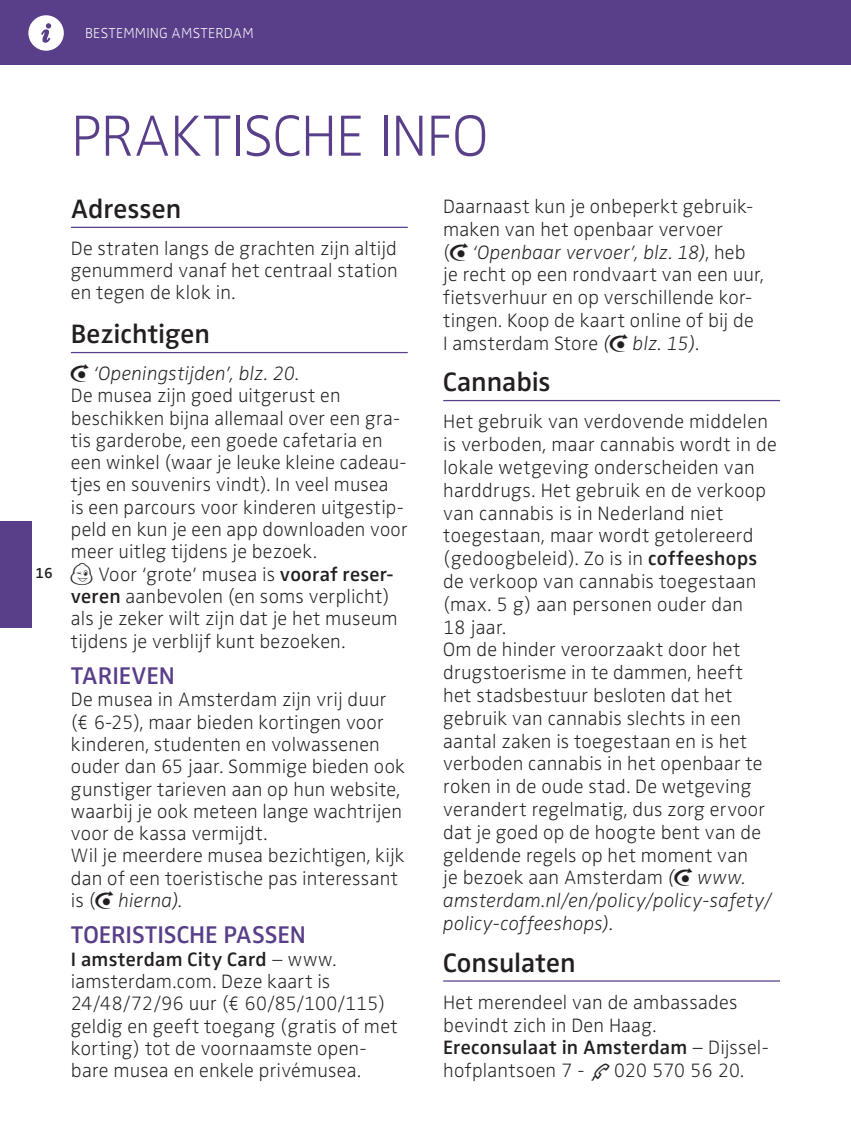
<style>
.page{position:relative;width:851px;height:1134px;background:#fff}
.page>*{position:absolute;margin:0;border:0;box-sizing:border-box;transform-origin:0 0}
.t1{font:60px "Zwo w 1";letter-spacing:-.015em;color:#593f89}
.t2{font:27.5px "Zwo w 5";color:#231f20}
.t3{font:25px "Zwo w 5";letter-spacing:-.005em;color:#593f89}
.t4{font:20px/22.2px "Zwo w 1";letter-spacing:.01em;color:#231f20}
.t5{font:20px/22.8px "Zwo w 1 Italic";letter-spacing:.01em;color:#231f20}
.t6{font:20px "Zwo w 5";letter-spacing:.01em;color:#231f20}
.t7{font:15px "Zwo w 14";letter-spacing:.015em;color:#fff}
.t8{font:15px "Zwo w 5";color:#231f20}
.s1{font-family:"Michelin"}
.s2{font-family:"Zwo w 5"}
.s3{font-family:"Zwo w 1"}
.s4{font-family:"Zwo w 1 Italic"}
</style>
<div class="page">
<div style="left:0;top:0;width:850px;height:65px;background:#593f89"></div>
<div style="left:29px;top:16px;width:34px;height:34px;background:#fff;border-radius:50%"></div>
<div style="left:28px;top:15px;width:36px;height:36px;border:2px solid #fff;border-radius:50%"></div>
<div style="left:0;top:522px;width:32px;height:106px;background:#593f89"></div>
<svg style="left:41px;top:23px;width:10px;height:20px"></svg>
<hr style="left:71px;top:227px;width:336px;height:1px;background:#593f89">
<hr style="left:71px;top:352px;width:336px;height:1px;background:#593f89">
<hr style="left:443px;top:400px;width:337px;height:1px;background:#593f89">
<hr style="left:443px;top:980px;width:337px;height:2px;background:#593f89">
<p class="t7" style="left:85px;top:24px;width:170px">BESTEMMING AMSTERDAM</p>
<p class="t8" style="left:35px;top:564px;width:19px">16</p>
<h1 class="t1" style="left:71px;top:101px;width:418px">PRAKTISCHE INFO</h1>
<h2 class="t2" style="left:71px;top:193px;width:112px">Adressen</h2>
<p class="t4" style="left:71px;top:237px;width:328px;text-align:justify">De straten langs de grachten zijn altijd genummerd vanaf het centraal station en tegen de klok in.</p>
<h2 class="t2" style="left:71px;top:318px;width:140px">Bezichtigen</h2>
<p class="t5" style="left:71px;top:362px;width:230px"><span class="s1">T</span> ‘Openingstijden’, blz. 20.</p>
<p class="t4" style="left:71px;top:384px;width:338px">De musea zijn goed uitgerust en beschikken bijna allemaal over een gra&shy;tis garderobe, een goede cafetaria en een winkel (waar je leuke kleine cadeau&shy;tjes en souvenirs vindt). In veel musea<br>is een parcours voor kinderen uitgestip&shy;peld en kun je een app downloaden voor meer uitleg tijdens je bezoek.<br><span class="s1">w</span> Voor ‘grote’ musea is <span class="s2">vooraf reser&shy;veren</span> aanbevolen (en soms verplicht) als je zeker wilt zijn dat je het museum tijdens je verblijf kunt bezoeken.</p>
<p class="t3" style="left:71px;top:661px;width:105px">TARIEVEN</p>
<p class="t4" style="left:71px;top:688px;width:335px">De musea in Amsterdam zijn vrij duur (€ 6-25), maar bieden kortingen voor kinderen, studenten en volwassenen ouder dan 65 jaar. Sommige bieden ook gunstiger tarieven aan op hun website, waarbij je ook meteen lange wachtrijen voor de kassa vermijdt.<br>Wil je meerdere musea bezichtigen, kijk dan of een toeristische pas interessant</p>
<p class="t5" style="left:71px;top:889px;width:113px"><span class="s3">is (</span><span class="s1">T</span> hierna).</p>
<p class="t3" style="left:71px;top:921px;width:236px">TOERISTISCHE PASSEN</p>
<p class="t6" style="left:71px;top:947px;width:267px">I amsterdam City Card <span class="s3">– www.</span></p>
<p class="t4" style="left:71px;top:970px;width:328px">iamsterdam.com. Deze kaart is 24/48/72/96 uur (€ 60/85/100/115) geldig en geeft toegang (gratis of met korting) tot de voornaamste open&shy;bare musea en enkele privémusea.</p>
<p class="t4" style="left:443px;top:195px;width:311px">Daarnaast kun je onbeperkt gebruik&shy;maken van het openbaar vervoer</p>
<p class="t5" style="left:443px;top:240px;width:304px"><span class="s3">(</span><span class="s1">T</span> ‘Openbaar vervoer’, blz. 18)<span class="s3">, heb</span></p>
<p class="t4" style="left:443px;top:263px;width:322px">je recht op een rondvaart van een uur, fietsverhuur en op verschillende kor&shy;tingen. Koop de kaart online of bij de<br>I amsterdam Store <span class="s4">(</span><span class="s1">T</span> <span class="s4">blz. 15)</span>.</p>
<h2 class="t2" style="left:443px;top:366px;width:109px">Cannabis</h2>
<p class="t4" style="left:443px;top:410px;width:335px">Het gebruik van verdovende middelen is verboden, maar cannabis wordt in de lokale wetgeving onderscheiden van harddrugs. Het gebruik en de verkoop van cannabis is in Nederland niet toegestaan, maar wordt getolereerd (gedoogbeleid). Zo is in <span class="s2">coffeeshops </span>de verkoop van cannabis toegestaan (max. 5 g) aan personen ouder dan<br>18 jaar.<br>Om de hinder veroorzaakt door het drugstoerisme in te dammen, heeft<br>het stadsbestuur besloten dat het gebruik van cannabis slechts in een aantal zaken is toegestaan en is het verboden cannabis in het openbaar te roken in de oude stad. De wetgeving verandert regelmatig, dus zorg ervoor dat je goed op de hoogte bent van de geldende regels op het moment van<br>je bezoek aan Amsterdam <span class="s4">(</span><span class="s1">T</span> <span class="s4">www.</span></p>
<p class="t5" style="left:443px;top:889px;width:330px">amsterdam.nl/en/policy/policy-safety/ policy-coffeeshops)<span class="s3">.</span></p>
<h2 class="t2" style="left:443px;top:947px;width:134px">Consulaten</h2>
<p class="t4" style="left:443px;top:991px;width:296px">Het merendeel van de ambassades bevindt zich in Den Haag.</p>
<p class="t6" style="left:443px;top:1036px;width:325px">Ereconsulaat in Amsterdam <span class="s3">– Dijssel-</span></p>
<p class="t4" style="left:443px;top:1059px;width:302px">hofplantsoen 7 - <span class="s1">t</span>020 570 56 20.</p>
</div>
